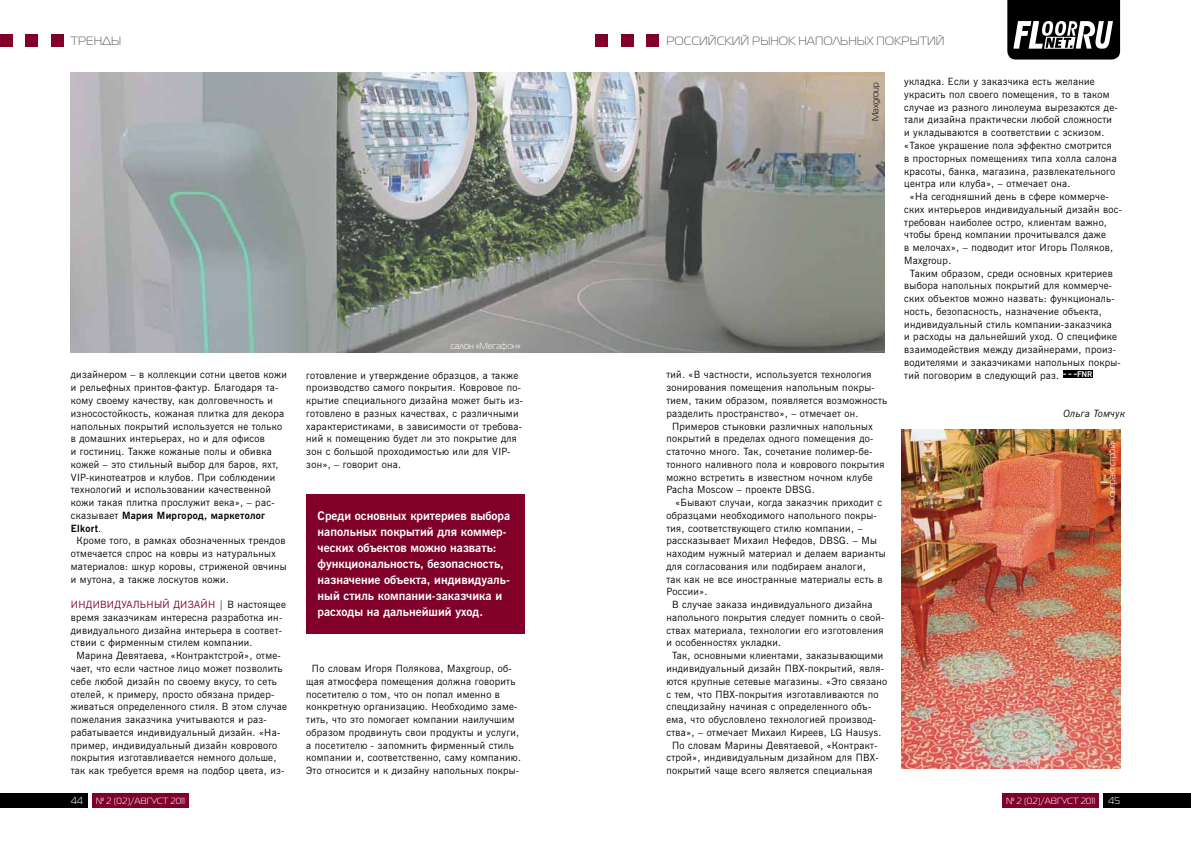
<style>
.page{position:relative;width:1191px;height:842px;background:#fff}
.page>*{position:absolute;margin:0;border:0;box-sizing:border-box;transform-origin:0 0}
.t1{font:12px/16px "News Gothic C Bd BT";color:#fff}
.t2{font:12px "Magistral C";color:#636466}
.t3{font:10px/12.8px "News Gothic CBT";letter-spacing:.03em;color:#000}
.t4{font:10px/12.8px "News Gothic C Bd BT";letter-spacing:.03em;color:#000}
.t5{font:10px "News Gothic CBT";letter-spacing:.03em;color:#800029}
.t6{font:italic 10px "News Gothic CBT";letter-spacing:.03em;color:#000}
.t7{font:10px "Magistral C";color:#fff}
.t8{font:9px "Magistral C";color:#fff}
.t9{font:9px "Magistral C";color:#000}
.t10{font:8px "News Gothic C Bd BT";color:#fff}
.s1{font-family:"News Gothic CBT"}
.s2{color:#000}
</style>
<div class="page">
<div style="left:51px;top:34px;width:13px;height:13px;background:#800029"></div>
<div style="left:25px;top:34px;width:13px;height:13px;background:#800029"></div>
<div style="left:0;top:34px;width:13px;height:13px;background:#800029"></div>
<div style="left:646px;top:34px;width:13px;height:13px;background:#800029"></div>
<div style="left:621px;top:34px;width:13px;height:13px;background:#800029"></div>
<div style="left:595px;top:34px;width:13px;height:13px;background:#800029"></div>
<svg style="left:1007px;top:0;width:113px;height:60px"></svg>
<div style="left:1002px;top:793px;width:96px;height:14px;background:#800029"></div>
<div style="left:92px;top:793px;width:96px;height:14px;background:#800029"></div>
<div style="left:0;top:793px;width:88px;height:14px;background:#000"></div>
<div style="left:1103px;top:793px;width:88px;height:14px;background:#000"></div>
<div style="left:306px;top:494px;width:218px;height:140px;background:#800029"></div>
<div style="left:1063px;top:370px;width:29px;height:8px;background:#000"></div>
<img style="left:70px;top:72px;width:814px;height:281px">
<img style="left:901px;top:429px;width:219px;height:339px">
<p class="t2" style="left:71px;top:35px;width:52px">тренды</p>
<p class="t2" style="left:666px;top:35px;width:280px">российский рынок напольных покрытий</p>
<p class="t3" style="left:71px;top:368px;width:217px">дизайнером – в коллекции сотни цветов кожи и рельефных принтов-фактур. Благодаря та&shy;кому своему качеству, как долговечность и износостойкость, кожаная плитка для декора напольных покрытий используется не только в домашних интерьерах, но и для офисов<br>и гостиниц. Также кожаные полы и обивка кожей – это стильный выбор для баров, яхт, VIP-кинотеатров и клубов. П ри соблюдении технологий и использовании качественной кожи такая плитка прослужит века», – рас-</p>
<p class="t4" style="left:71px;top:509px;width:196px"><span class="s1">сказывает</span> Мария Миргород, маркетолог<br>Elkort<span class="s1">.</span></p>
<p class="t3" style="left:71px;top:534px;width:217px;text-indent:6px">Кроме того, в рамках обозначенных трендов отмечается спрос на ковры из натуральных материалов: шкур коровы, стриженой овчины и мутона, а также лоскутов кожи.</p>
<p class="t5" style="left:71px;top:598px;width:8px">Инд</p>
<p class="t5" style="left:93px;top:598px;width:195px">ивидуальн ый дизайн | <span class="s2">В настоящее</span></p>
<p class="t3" style="left:71px;top:611px;width:213px">время заказчикам интересна разработка ин-</p>
<p class="t3" style="left:71px;top:624px;width:213px">дивидуального дизайна интерьера в соответ-</p>
<p class="t3" style="left:71px;top:636px;width:183px">ствии с фирменным стилем компании.</p>
<p class="t3" style="left:77px;top:649px;width:206px">Марина Девятаева, «Контрактстрой», отме-</p>
<p class="t3" style="left:71px;top:662px;width:213px">чает, что если частное лицо может позволить</p>
<p class="t3" style="left:71px;top:675px;width:207px">себе любой дизайн по своему вкусу, то сеть</p>
<p class="t3" style="left:71px;top:687px;width:205px">отелей, к примеру, просто обязана придер-</p>
<p class="t3" style="left:71px;top:700px;width:218px">живаться определенного стиля. В этом случае</p>
<p class="t3" style="left:71px;top:713px;width:198px">пожелания заказчика учитываются и раз-</p>
<p class="t3" style="left:71px;top:726px;width:211px">рабатывается индивидуальный дизайн. «На-</p>
<p class="t3" style="left:71px;top:738px;width:208px">пример, индивидуальный дизайн коврового</p>
<p class="t3" style="left:71px;top:751px;width:207px">покрытия изготавливается немного дольше,</p>
<p class="t3" style="left:71px;top:764px;width:215px">так как требуется время на подбор цвета, из-</p>
<p class="t8" style="left:451px;top:341px;width:72px">салон «Мегафон»</p>
<p class="t3" style="left:306px;top:369px;width:218px">готовление и утверждение образцов, а также производство самого покрытия. Ковровое по&shy;крытие специального дизайна может быть из&shy;готовлено в разных качествах, с различными характеристиками, в зависимости от требова&shy;ний к помещению будет ли это покрытие для зон с большой проходимостью или для VIP&shy;зон», – говорит она.</p>
<p class="t1" style="left:317px;top:508px;width:194px">Среди основных критериев выбора напольных покрытий для коммер&shy;ческих объектов можно назвать: функциональность, безопасность, назначение объекта, индивидуаль&shy;ный стиль компании-заказчика и расходы на дальнейший уход.</p>
<p class="t3" style="left:306px;top:662px;width:216px;text-indent:6px">По словам И горя Полякова, Maxgroup, об&shy;щая атмосфера помещения должна говорить посетителю о том, что он попал именно в конкретную организацию. Необходимо заме&shy;тить, что это помогает компании наилучшим образом продвинуть свои продукты и услуги, а посетителю - запомнить фирменный стиль компании и, соответственно, саму компанию.<br>Это относится и к дизайну напольных покры-</p>
<p class="t9" style="left:870px;top:121px;width:40px;rotate:-90deg">Maxgroup</p>
<p class="t3" style="left:666px;top:368px;width:207px">тий. «В частности, используется технология</p>
<p class="t3" style="left:666px;top:381px;width:210px">зонирования помещения напольным покры-</p>
<p class="t3" style="left:666px;top:394px;width:222px">тием, таким образом, появляется возможность</p>
<p class="t3" style="left:666px;top:407px;width:194px">разделить пространство», – отмечает он.</p>
<p class="t3" style="left:672px;top:419px;width:202px">П римеров стыковки различных напольных</p>
<p class="t3" style="left:666px;top:432px;width:209px">покрытий в пределах одного помещения до-</p>
<p class="t3" style="left:666px;top:445px;width:208px">статочно много. Так, сочетание полимер-бе-</p>
<p class="t3" style="left:666px;top:458px;width:220px">тонного наливного пола и коврового покрытия</p>
<p class="t3" style="left:666px;top:470px;width:208px">можно встретить в известном ночном клубе</p>
<p class="t3" style="left:666px;top:483px;width:150px">Pacha Moscow – проекте DBSG.</p>
<p class="t3" style="left:675px;top:496px;width:208px">«Бывают случаи, когда заказчик приходит с</p>
<p class="t3" style="left:666px;top:509px;width:212px">образцами необходимого напольного покры-</p>
<p class="t3" style="left:666px;top:522px;width:198px">тия, соответствующего стилю компании, –</p>
<p class="t3" style="left:666px;top:534px;width:212px">рассказывает Михаил Нефедов, DBSG. – Мы</p>
<p class="t3" style="left:666px;top:547px;width:221px">находим нужный материал и делаем варианты</p>
<p class="t3" style="left:666px;top:560px;width:201px">для согласования или подбираем аналоги,</p>
<p class="t3" style="left:666px;top:573px;width:218px">так как не все иностранные материалы есть в</p>
<p class="t3" style="left:666px;top:585px;width:43px">России».</p>
<p class="t3" style="left:672px;top:598px;width:202px">В случае заказа индивидуального дизайна</p>
<p class="t3" style="left:666px;top:611px;width:220px">напольного покрытия следует помнить о свой-</p>
<p class="t3" style="left:666px;top:624px;width:219px">ствах материала, технологии его изготовления</p>
<p class="t3" style="left:666px;top:636px;width:116px">и особенностях укладки.</p>
<p class="t3" style="left:672px;top:649px;width:213px">Так, основными клиентами, заказывающими</p>
<p class="t3" style="left:666px;top:662px;width:219px">индивидуальный дизайн П ВХ-покрытий, явля-</p>
<p class="t3" style="left:666px;top:675px;width:222px">ются крупные сетевые магазины. «Это связано</p>
<p class="t3" style="left:666px;top:687px;width:213px">с тем, что П ВХ-покрытия изготавливаются по</p>
<p class="t3" style="left:666px;top:700px;width:206px">спецдизайну начиная с определенного объ-</p>
<p class="t3" style="left:666px;top:713px;width:211px">ема, что обусловлено технологией производ-</p>
<p class="t3" style="left:666px;top:726px;width:216px">ства», – отмечает Михаил Киреев, LG Hausys.</p>
<p class="t3" style="left:672px;top:738px;width:207px">По словам Марины Девятаевой, «Контракт-</p>
<p class="t3" style="left:666px;top:751px;width:214px">строй», индивидуальным дизайном для П ВХ-</p>
<p class="t3" style="left:666px;top:764px;width:208px">покрытий чаще всего является специальная</p>
<p class="t3" style="left:904px;top:75px;width:192px">укладка. Если у заказчика есть желание</p>
<p class="t3" style="left:904px;top:88px;width:207px">украсить пол своего помещения, то в таком</p>
<p class="t3" style="left:904px;top:101px;width:215px">случае из разного линолеума вырезаются де-</p>
<p class="t3" style="left:904px;top:113px;width:209px">тали дизайна практически любой сложности</p>
<p class="t3" style="left:904px;top:126px;width:202px">и укладываются в соответствии с эскизом.</p>
<p class="t3" style="left:904px;top:139px;width:209px">«Такое украшение пола эффектно смотрится</p>
<p class="t3" style="left:904px;top:152px;width:214px">в просторных помещениях типа холла салона</p>
<p class="t3" style="left:904px;top:164px;width:212px">красоты, банка, магазина, развлекательного</p>
<p class="t3" style="left:904px;top:177px;width:168px">центра или клуба», – отмечает она.</p>
<p class="t3" style="left:910px;top:190px;width:200px">«На сегодняшний день в сфере коммерче-</p>
<p class="t3" style="left:904px;top:203px;width:219px">ских интерьеров индивидуальный дизайн вос-</p>
<p class="t3" style="left:904px;top:216px;width:204px">требован наиболее остро, клиентам важно,</p>
<p class="t3" style="left:904px;top:228px;width:203px">чтобы бренд компании прочитывался даже</p>
<p class="t3" style="left:904px;top:241px;width:210px">в мелочах», – подводит итог И горь Поляков,</p>
<p class="t3" style="left:904px;top:254px;width:49px">Maxgroup.</p>
<p class="t3" style="left:910px;top:267px;width:204px">Таким образом, среди основных критериев</p>
<p class="t3" style="left:904px;top:279px;width:209px">выбора напольных покрытий для коммерче-</p>
<p class="t3" style="left:904px;top:292px;width:212px">ских объектов можно назвать: функциональ-</p>
<p class="t3" style="left:904px;top:305px;width:199px">ность, безопасность, назначение объекта,</p>
<p class="t3" style="left:904px;top:318px;width:209px">индивидуальный стиль компании-заказчика</p>
<p class="t3" style="left:904px;top:330px;width:214px">и расходы на дальнейший уход. О специфике</p>
<p class="t3" style="left:904px;top:343px;width:213px">взаимодействия между дизайнерами, произ-</p>
<p class="t3" style="left:904px;top:356px;width:218px">водителями и заказчиками напольных покры-</p>
<p class="t3" style="left:904px;top:369px;width:157px">тий поговорим в следующий раз.</p>
<p class="t10" style="left:1077px;top:369px;width:17px">FNR</p>
<p class="t6" style="left:1063px;top:407px;width:63px">Ольга Томчук</p>
<p class="t8" style="left:1107px;top:506px;width:68px;rotate:-90deg">«Контрактстрой»</p>
<p class="t7" style="left:71px;top:795px;width:14px">44</p>
<p class="t8" style="left:96px;top:796px;width:91px">№ 2 (02)/август 2011</p>
<p class="t8" style="left:1006px;top:796px;width:91px">№ 2 (02)/август 2011</p>
<p class="t7" style="left:1108px;top:795px;width:13px">45</p>
</div>
